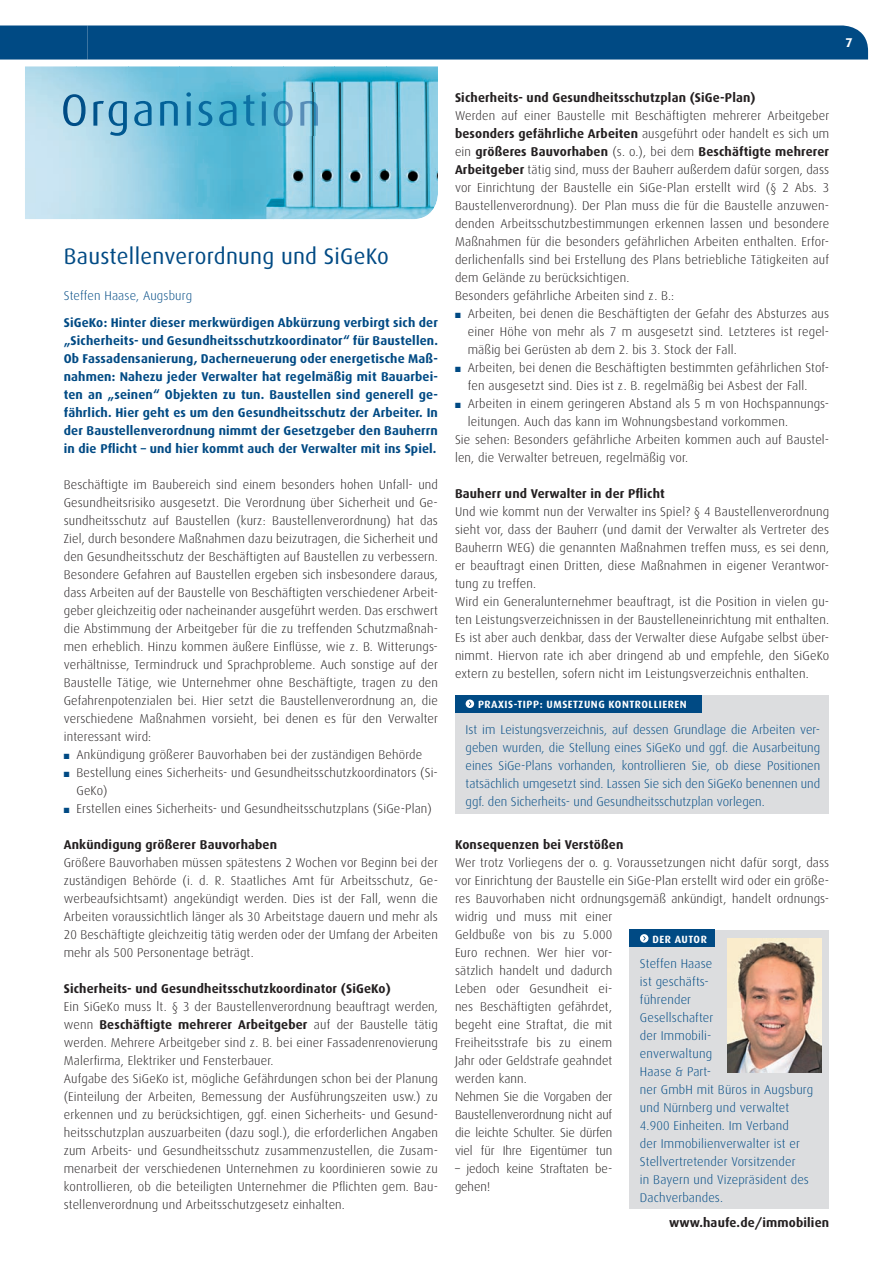
<style>
.page{position:relative;width:893px;height:1263px;background:#fff}
.page>*{position:absolute;margin:0;border:0;box-sizing:border-box;transform-origin:0 0}
.t1{font:22.5px "Dax";letter-spacing:.01em;color:#004a84}
.t2{font:300 12.75px/18px "Dax";letter-spacing:.01em;color:#231f20}
.t3{font:300 12.75px/18px "Dax";letter-spacing:.01em;color:#004a84;text-align:justify}
.t4{font:700 12.75px/18px "Dax";letter-spacing:.01em;color:#004a84;text-align:justify}
.t5{font:700 12.75px "Dax";letter-spacing:.01em;color:#231f20}
.t6{font:300 12.75px/18px "Dax";letter-spacing:-.01em;color:#231f20}
.t7{font:700 12.75px "Dax";color:#fff}
.t8{font:700 10.5px "Dax";letter-spacing:.05em;color:#fff}
.t9{font:7.5px "Zapf Dingbats";color:#004a84}
.s1{font-weight:700}
</style>
<div class="page">
<div style="left:455px;top:695px;width:374px;height:118px;background:#dcdddf"></div>
<div style="left:455px;top:695px;width:247px;height:17px;background:#004a84"></div>
<svg style="left:466px;top:699px;width:8px;height:9px"></svg>
<div style="left:0;top:26px;width:868px;height:34px;background:#004a84"></div>
<div style="left:629px;top:930px;width:200px;height:279px;background:#dcdddf"></div>
<div style="left:629px;top:930px;width:85px;height:17px;background:#004a84"></div>
<svg style="left:640px;top:934px;width:8px;height:9px"></svg>
<img style="left:728px;top:939px;width:93px;height:133px">
<img style="left:25px;top:66px;width:413px;height:153px">
<img style="left:63px;top:92px;width:255px;height:44px">
<p class="t7" style="left:845px;top:35px;width:9px">7</p>
<h1 class="t1" style="left:64px;top:244px;width:327px">Baustellenverordnung und SiGeKo</h1>
<p class="t3" style="left:64px;top:287px;width:130px">Steffen Haase, Augsburg</p>
<p class="t4" style="left:64px;top:314px;width:376px">SiGeKo: Hinter dieser merkwürdigen Abkürzung verbirgt sich der „Sicherheits- und Gesundheitsschutzkoordinator“ für Baustellen.<br>Ob Fassadensanierung, Dacherneuerung oder energetische Maß&shy;nahmen: Nahezu jeder Verwalter hat regelmäßig mit Bauarbei&shy;ten an „seinen“ Objekten zu tun. Baustellen sind generell ge&shy;fährlich. Hier geht es um den Gesundheitsschutz der Arbeiter. In der Baustellenverordnung nimmt der Gesetzgeber den Bauherrn in die Pflicht – und hier kommt auch der Verwalter mit ins Spiel.</p>
<p class="t2" style="left:64px;top:476px;width:376px;text-align:justify">Beschäftigte im Baubereich sind einem besonders hohen Unfall- und Gesundheitsrisiko ausgesetzt. Die Verordnung über Sicherheit und Ge&shy;sundheitsschutz auf Baustellen (kurz: Baustellenverordnung) hat das Ziel, durch besondere Maßnahmen dazu beizutragen, die Sicherheit und den Gesundheitsschutz der Beschäftigten auf Baustellen zu verbessern.<br>Besondere Gefahren auf Baustellen ergeben sich insbesondere daraus, dass Arbeiten auf der Baustelle von Beschäftigten verschiedener Arbeit&shy;geber gleichzeitig oder nacheinander ausgeführt werden. Das erschwert die Abstimmung der Arbeitgeber für die zu treffenden Schutzmaßnah&shy;men erheblich. Hinzu kommen äußere Einflüsse, wie z. B. Witterungs&shy;verhältnisse, Termindruck und Sprachprobleme. Auch sonstige auf der Baustelle Tätige, wie Unternehmer ohne Beschäftigte, tragen zu den Gefahrenpotenzialen bei. Hier setzt die Baustellenverordnung an, die verschiedene Maßnahmen vorsieht, bei denen es für den Verwalter interessant wird:</p>
<p class="t2" style="left:77px;top:746px;width:363px">Ankündigung größerer Bauvorhaben bei der zuständigen Behörde Bestellung eines Sicherheits- und Gesundheitsschutzkoordinators (Si-GeKo)<br>Erstellen eines Sicherheits- und Gesundheitsschutzplans (SiGe-Plan)</p>
<p class="t5" style="left:64px;top:838px;width:215px">Ankündigung größerer Bauvorhaben</p>
<p class="t2" style="left:64px;top:854px;width:376px;text-align:justify">Größere Bauvorhaben müssen spätestens 2 Wochen vor Beginn bei der zuständigen Behörde (i. d. R. Staatliches Amt für Arbeitsschutz, Ge&shy;werbeaufsichtsamt) angekündigt werden. Dies ist der Fall, wenn die Arbeiten voraussichtlich länger als 30 Arbeitstage dauern und mehr als 20 Beschäftigte gleichzeitig tätig werden oder der Umfang der Arbeiten mehr als 500 Personentage beträgt.</p>
<p class="t5" style="left:64px;top:982px;width:329px">Sicherheits- und Gesundheitsschutzkoordinator (SiGeKo)</p>
<p class="t2" style="left:64px;top:998px;width:376px">Ein SiGeKo muss lt. § 3 der Baustellenverordnung beauftragt werden, wenn <span class="s1">Beschäftigte mehrerer Arbeitgeber</span> auf der Baustelle tätig werden. Mehrere Arbeitgeber sind z. B. bei einer Fassadenrenovierung Malerfirma, Elektriker und Fensterbauer.<br>Aufgabe des SiGeKo ist, mögliche Gefährdungen schon bei der Planung (Einteilung der Arbeiten, Bemessung der Ausführungszeiten usw.) zu erkennen und zu berücksichtigen, ggf. einen Sicherheits- und Gesund&shy;heitsschutzplan auszuarbeiten (dazu sogl.), die erforderlichen Angaben zum Arbeits- und Gesundheitsschutz zusammenzustellen, die Zusam&shy;menarbeit der verschiedenen Unternehmen zu koordinieren sowie zu kontrollieren, ob die beteiligten Unternehmer die Pflichten gem. Bau&shy;stellenverordnung und Arbeitsschutzgesetz einhalten.</p>
<p class="t9" style="left:64px;top:753px;width:7px">■</p>
<p class="t9" style="left:64px;top:771px;width:7px">■</p>
<p class="t9" style="left:64px;top:807px;width:7px">■</p>
<p class="t5" style="left:455px;top:91px;width:302px">Sicherheits- und Gesundheitsschutzplan (SiGe-Plan)</p>
<p class="t2" style="left:455px;top:107px;width:376px">Werden auf einer Baustelle mit Beschäftigten mehrerer Arbeitgeber <span class="s1">besonders gefährliche Arbeiten</span> ausgeführt oder handelt es sich um ein <span class="s1">größeres Bauvorhaben</span> (s. o.), bei dem <span class="s1">Beschäftigte mehrerer Arbeitgeber</span> tätig sind, muss der Bauherr außerdem dafür sorgen, dass vor Einrichtung der Baustelle ein SiGe-Plan erstellt wird (§ 2 Abs. 3<br>Baustellenverordnung). Der Plan muss die für die Baustelle anzuwen&shy;denden Arbeitsschutzbestimmungen erkennen lassen und besondere Maßnahmen für die besonders gefährlichen Arbeiten enthalten. Erfor&shy;derlichenfalls sind bei Erstellung des Plans betriebliche Tätigkeiten auf dem Gelände zu berücksichtigen.<br>Besonders gefährliche Arbeiten sind z. B.:</p>
<p class="t2" style="left:468px;top:305px;width:363px">Arbeiten, bei denen die Beschäftigten der Gefahr des Absturzes aus</p>
<p class="t2" style="left:468px;top:323px;width:363px">einer Höhe von mehr als 7 m ausgesetzt sind. Letzteres ist regel-</p>
<p class="t2" style="left:468px;top:341px;width:271px">mäßig bei Gerüsten ab dem 2. bis 3. Stock der Fall.</p>
<p class="t2" style="left:468px;top:359px;width:363px">Arbeiten, bei denen die Beschäftigten bestimmten gefährlichen Stof-</p>
<p class="t2" style="left:468px;top:377px;width:341px">fen ausgesetzt sind. Dies ist z. B. regelmäßig bei Asbest der Fall.</p>
<p class="t2" style="left:468px;top:395px;width:363px">Arbeiten in einem geringeren Abstand als 5 m von Hochspannungs-</p>
<p class="t2" style="left:468px;top:413px;width:322px">leitungen. Auch das kann im Wohnungsbestand vorkommen.</p>
<p class="t2" style="left:455px;top:431px;width:376px">Sie sehen: Besonders gefährliche Arbeiten kommen auch auf Baustel-</p>
<p class="t2" style="left:455px;top:449px;width:235px">len, die Verwalter betreuen, regelmäßig vor.</p>
<p class="t5" style="left:455px;top:487px;width:211px">Bauherr und Verwalter in der Pflicht</p>
<p class="t2" style="left:455px;top:503px;width:376px">Und wie kommt nun der Verwalter ins Spiel? § 4 Baustellenverordnung sieht vor, dass der Bauherr (und damit der Verwalter als Vertreter des Bauherrn WEG) die genannten Maßnahmen treffen muss, es sei denn, er beauftragt einen Dritten, diese Maßnahmen in eigener Verantwor&shy;tung zu treffen.<br>Wird ein Generalunternehmer beauftragt, ist die Position in vielen gu&shy;ten Leistungsverzeichnissen in der Baustelleneinrichtung mit enthalten.<br>Es ist aber auch denkbar, dass der Verwalter diese Aufgabe selbst über&shy;nimmt. Hiervon rate ich aber dringend ab und empfehle, den SiGeKo extern zu bestellen, sofern nicht im Leistungsverzeichnis enthalten.</p>
<p class="t9" style="left:455px;top:312px;width:7px">■</p>
<p class="t9" style="left:455px;top:366px;width:7px">■</p>
<p class="t9" style="left:455px;top:402px;width:7px">■</p>
<p class="t8" style="left:478px;top:698px;width:210px">PRAXIS-TIPP: UMSETZUNG KONTROLLIEREN</p>
<p class="t3" style="left:466px;top:720px;width:356px">Ist im Leistungsverzeichnis, auf dessen Grundlage die Arbeiten ver&shy;geben wurden, die Stellung eines SiGeKo und ggf. die Ausarbeitung eines SiGe-Plans vorhanden, kontrollieren Sie, ob diese Positionen tatsächlich umgesetzt sind. Lassen Sie sich den SiGeKo benennen und ggf. den Sicherheits- und Gesundheitsschutzplan vorlegen.</p>
<p class="t5" style="left:455px;top:838px;width:170px">Konsequenzen bei Verstößen</p>
<p class="t2" style="left:455px;top:854px;width:376px">Wer trotz Vorliegens der o. g. Voraussetzungen nicht dafür sorgt, dass vor Einrichtung der Baustelle ein SiGe-Plan erstellt wird oder ein größe&shy;res Bauvorhaben nicht ordnungsgemäß ankündigt, handelt ordnungs&shy;widrig und muss mit einer<br>Geldbuße von bis zu 5.000<br>Euro rechnen. Wer hier vor-<br>sätzlich handelt und dadurch<br>Leben oder Gesundheit ei-<br>nes Beschäftigten gefährdet,<br>begeht eine Straftat, die mit<br>Freiheitsstrafe bis zu einem<br>Jahr oder Geldstrafe geahndet<br>werden kann.<br>Nehmen Sie die Vorgaben der<br>Baustellenverordnung nicht auf<br>die leichte Schulter. Sie dürfen<br>viel für Ihre Eigentümer tun</p>
<p class="t6" style="left:455px;top:1160px;width:159px">– jedoch keine Straftaten be&shy;gehen!</p>
<p class="t8" style="left:652px;top:933px;width:56px">DER AUTOR</p>
<p class="t3" style="left:640px;top:955px;width:175px;text-align:left">Steffen Haase<br>ist geschäfts-<br>führender<br>Gesellschafter<br>der Immobili-<br>enverwaltung<br>Haase &amp; Part-<br>ner GmbH mit Büros in Augsburg und Nürnberg und verwaltet<br>4.900 Einheiten. Im Verband<br>der Immobilienverwalter ist er<br>Stellvertretender Vorsitzender<br>in Bayern und Vizepräsident des<br>Dachverbandes.</p>
<p class="t5" style="left:669px;top:1216px;width:162px">www.haufe.de/immobilien</p>
</div>
